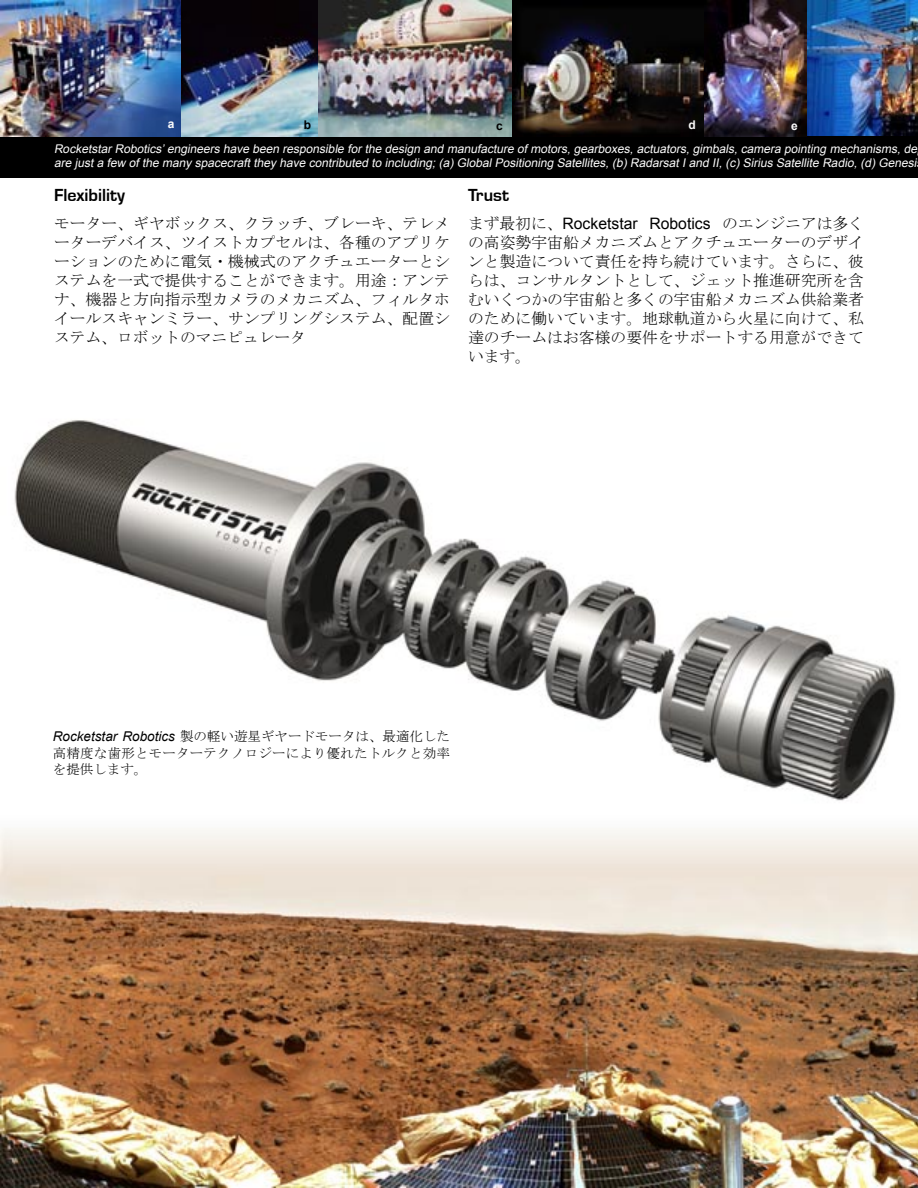
<style>
.page{position:relative;width:918px;height:1188px;background:#fff}
.page>*{position:absolute;margin:0;border:0;box-sizing:border-box;transform-origin:0 0}
.t1{font:700 18px "Eurostile T";color:#000}
.Default{font:15.75px/18.9px "MS Mincho";letter-spacing:.005em;color:#000;text-align:justify}
.Default-2{font:13.5px/16.2px "MS Mincho";letter-spacing:.015em;color:#000;text-align:justify}
.t2{font:italic 12px/14.4px "Arial";color:#fdfdfd}
.t3{font:700 12px "Arial";color:#fafafa}
.t4{font:700 12px "Arial";color:#000}
.s1{font-family:"Arial"}
.s2{font-family:"Arial";font-style:italic}
</style>
<div class="page">
<img style="left:14px;top:420px;width:882px;height:381px">
<img style="left:0;top:828px;width:918px;height:360px">
<div style="left:0;top:136px;width:918px;height:42px;background:#000"></div>
<img style="left:0;top:0;width:918px;height:136px">
<p class="t3" style="left:168px;top:116px;width:8px">a</p>
<p class="t4" style="left:304px;top:117px;width:9px">b</p>
<p class="t4" style="left:496px;top:118px;width:8px">c</p>
<p class="t3" style="left:688px;top:117px;width:9px">d</p>
<p class="t3" style="left:791px;top:117px;width:8px">e</p>
<p class="t2" style="left:54px;top:141px;width:867px">RocketstarRobotics’engineers have been responsible forthe design and manufacture ofmotors,gearboxes,actuators,gimbals,camera pointing mechanisms,de are justa few ofthe many spacecraftthey have contributed to including;(a)GlobalPositioning Satellites,(b)RadarsatIand II,(c)Sirius Satellite Radio,(d)Genesi</p>
<p class="t1" style="left:54px;top:186px;width:72px">Flexibility</p>
<p class="Default" style="left:54px;top:214px;width:398px">モーター、ギヤボックス、クラッチ、ブレーキ、テレメーターデバイス、ツイストカプセルは、各種のアプリケーションのために電気・機械式のアクチュエーターとシステムを一式で提供することができます。用途：アンテナ、機器と方向指示型カメラのメカニズム、フィルタホイールスキャンミラー、サンプリングシステム、配置システム、ロボットのマニピュレータ</p>
<p class="t1" style="left:468px;top:186px;width:43px">Trust</p>
<p class="Default" style="left:468px;top:214px;width:398px">まず最初に、<span class="s1">Rocketstar Robotics</span> のエンジニアは多くの高姿勢宇宙船メカニズムとアクチュエーターのデザインと製造について責任を持ち続けています。さらに、彼らは、コンサルタントとして、ジェット推進研究所を含むいくつかの宇宙船と多くの宇宙船メカニズム供給業者のために働いています。地球軌道から火星に向けて、私達のチームはお客様の要件をサポートする用意ができています。</p>
<p class="Default-2" style="left:53px;top:728px;width:399px"><span class="s2">Rocketstar Robotics</span> 製の軽い遊星ギヤードモータは、最適化した高精度な歯形とモーターテクノロジーにより優れたトルクと効率を提供します。</p>
</div>
